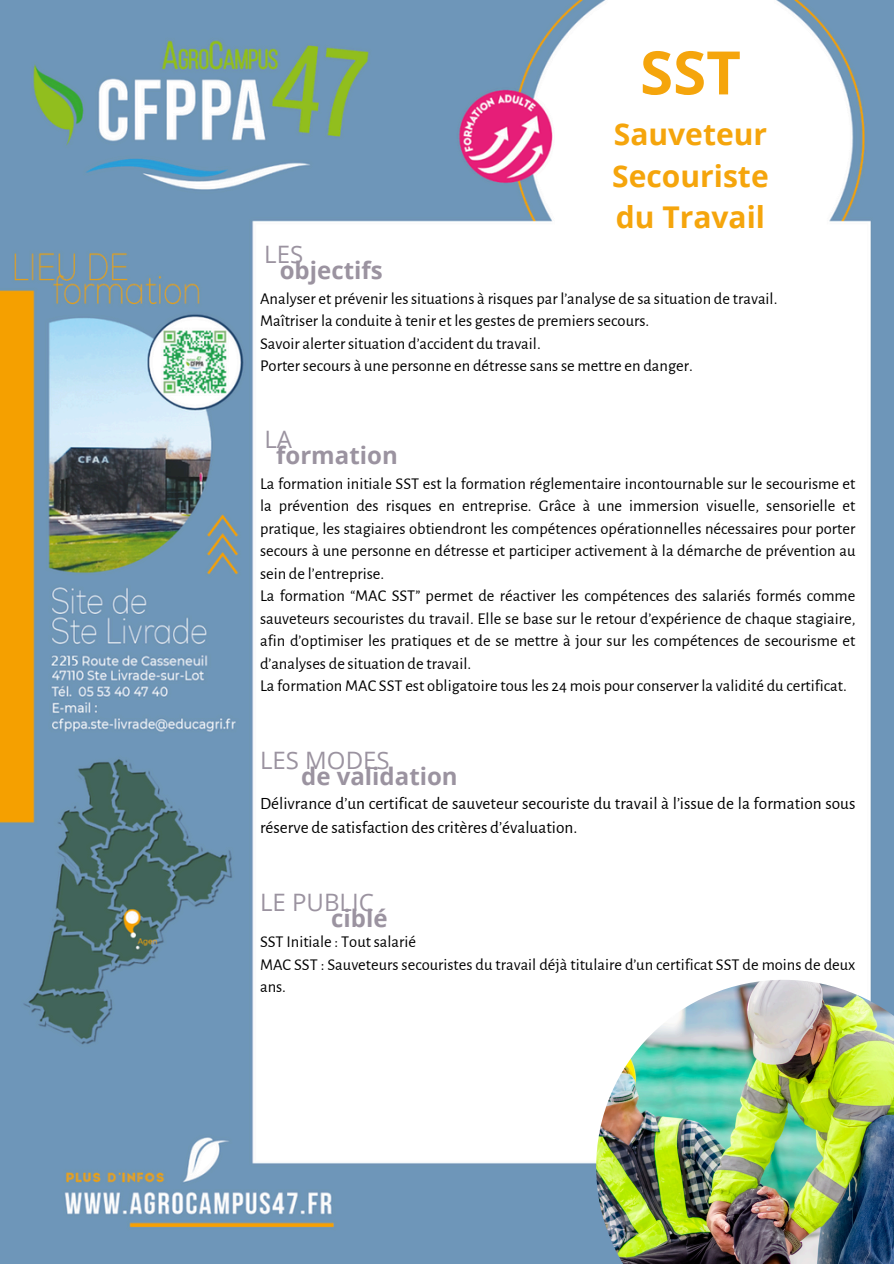
<style>
.page{position:relative;width:894px;height:1264px;background:#fff}
.page>*{position:absolute;margin:0;border:0;box-sizing:border-box;transform-origin:0 0}
.t1{font:700 60px "Open Sans";color:#f5a50c}
.t2{font:700 30px/41.7px "Open Sans";color:#f5a50c;text-align:justify}
.t3{font:700 24px "Open Sans";color:#9b93a0}
.t4{font:24px "Open Sans";color:#9b93a0}
.t5{font:17.25px/23.7px "Alegreya Sans";color:#000}
.t6{font:16.5px/22.5px "Alegreya Sans";color:#000;text-align:justify}
</style>
<div class="page">
<img style="left:0;top:0;width:893px;height:1263px">
<img style="left:596px;top:979px;width:297px;height:284px">
<p class="t4" style="left:264px;top:237px;width:40px">LES</p>
<p class="t3" style="left:280px;top:253px;width:104px">objectifs</p>
<p class="t1" style="left:640px;top:30px;width:102px">SST</p>
<p class="t2" style="left:612px;top:113px;width:158px">Sauveteur Secouriste du Travail</p>
<p class="t6" style="left:260px;top:287px;width:518px">Analyser et prévenir les situations à risques par l’analyse de sa situation de travail.</p>
<h2 class="t6" style="left:260px;top:310px;width:390px">Maîtriser la conduite à tenir et les gestes de premiers secours.</h2>
<p class="t6" style="left:260px;top:332px;width:282px">Savoir alerter situation d’accident du travail.</p>
<p class="t6" style="left:260px;top:355px;width:434px">Porter secours à une personne en détresse sans se mettre en danger.</p>
<p class="t4" style="left:264px;top:423px;width:29px">LA</p>
<p class="t3" style="left:276px;top:438px;width:123px">formation</p>
<h2 class="t6" style="left:260px;top:472px;width:596px">La formation initiale SST est la formation réglementaire incontournable sur le secourisme et la prévention des risques en entreprise. Grâce à une immersion visuelle, sensorielle et pratique, les stagiaires obtiendront les compétences opérationnelles nécessaires pour porter secours à une personne en détresse et participer activement à la démarche de prévention au sein de l’entreprise.</h2>
<p class="t6" style="left:260px;top:585px;width:596px">La formation “MAC SST” permet de réactiver les compétences des salariés formés comme sauveteurs secouristes du travail. Elle se base sur le retour d’expérience de chaque stagiaire, afin d’optimiser les pratiques et de se mettre à jour sur les compétences de secourisme et d’analyses de situation de travail.</p>
<p class="t6" style="left:260px;top:675px;width:588px">La formation MAC SST est obligatoire tous les 24 mois pour conserver la validité du certificat.</p>
<p class="t4" style="left:260px;top:743px;width:131px">LES MODES</p>
<p class="t3" style="left:301px;top:759px;width:158px">de validation</p>
<p class="t5" style="left:260px;top:792px;width:596px">Délivrance d’un certificat de sauveteur secouriste du travail à l’issue de la formation sous réserve de satisfaction des critères d’évaluation.</p>
<h2 class="t4" style="left:260px;top:885px;width:115px">LE PUBLIC</h2>
<h2 class="t3" style="left:331px;top:901px;width:58px">ciblé</h2>
<p class="t6" style="left:260px;top:930px;width:157px">SST Initiale : Tout salarié</p>
<h2 class="t6" style="left:260px;top:953px;width:596px">MAC SST : Sauveteurs secouristes du travail déjà titulaire d’un certificat SST de moins de deux ans.</h2>
</div>
